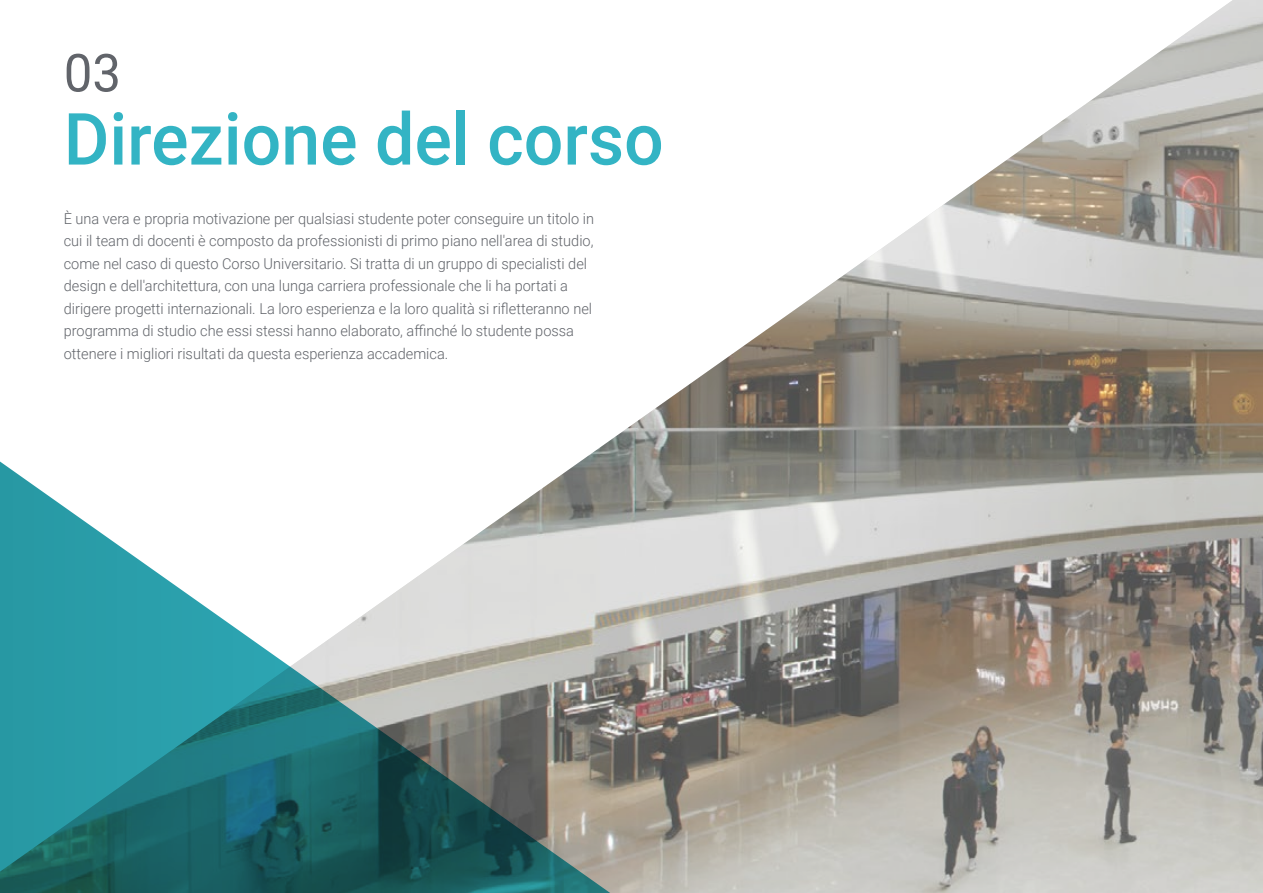
<style>
.page{position:relative;width:1263px;height:893px;background:#fff}
.page>*{position:absolute;margin:0;border:0;box-sizing:border-box;transform-origin:0 0}
.t1{font:500 72px "Roboto";color:#33b4c4}
.t2{font:52.5px "Roboto";color:#61646a}
.t3{font:300 15px/22.5px "Roboto";color:#61646a}
</style>
<div class="page">
<img style="left:602px;top:0;width:661px;height:893px">
<svg style="left:0;top:446px;width:640px;height:447px"></svg>
<h2 class="t2" style="left:64px;top:36px;width:59px">03</h2>
<h1 class="t1" style="left:64px;top:89px;width:601px">Direzione del corso</h1>
<p class="t3" style="left:64px;top:207px;width:532px">È una vera e propria motivazione per qualsiasi studente poter conseguire un titolo in cui il team di docenti è composto da professionisti di primo piano nell'area di studio, come nel caso di questo Corso Universitario. Si tratta di un gruppo di specialisti del design e dell'architettura, con una lunga carriera professionale che li ha portati a dirigere progetti internazionali. La loro esperienza e la loro qualità si rifletteranno nel programma di studio che essi stessi hanno elaborato, affinché lo studente possa ottenere i migliori risultati da questa esperienza accademica.</p>
</div>
